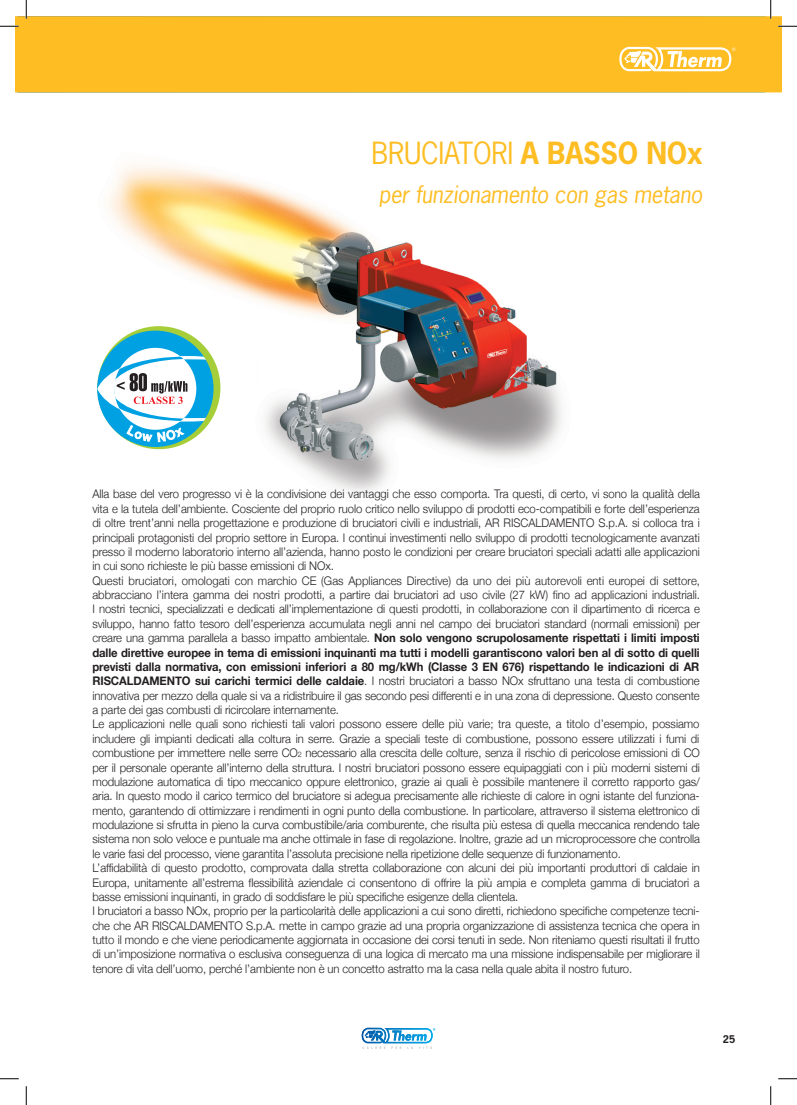
<style>
.page{position:relative;width:797px;height:1105px;background:#fff}
.page>*{position:absolute;margin:0;border:0;box-sizing:border-box;transform-origin:0 0}
.scritta_serie_RU{font:28.75px "News Gothic Std";letter-spacing:-.01em;color:#fdbd23}
.scritta_serie_RU-2{font:italic 22.5px "News Gothic Std";letter-spacing:-.01em;color:#fdbd23}
.note_grafico{font:300 11.88px/14.4px "Helvetica Neue";letter-spacing:-.01em;color:#231f20;text-align:justify;scale:.95 1}
.t1{font:700 10px "News Gothic Std";color:#231f20}
.s1{font-weight:700}
.s2{font-size:7.5px}
</style>
<div class="page">
<img style="left:108px;top:165px;width:454px;height:328px">
<svg style="left:362px;top:1028px;width:73px;height:21px"></svg>
<div style="left:16px;top:16px;width:765px;height:76px;background:#fdbd23"></div>
<svg style="left:619px;top:47px;width:116px;height:24px"></svg>
<svg style="left:97px;top:326px;width:123px;height:123px"></svg>
<div style="left:97px;top:331px;width:116px;height:116px;background:#00a1e3;border-radius:50%"></div>
<svg style="left:97px;top:351px;width:109px;height:98px"></svg>
<svg style="left:0;top:25px;width:19px;height:2px"></svg>
<svg style="left:778px;top:25px;width:19px;height:2px"></svg>
<svg style="left:0;top:1078px;width:19px;height:1px"></svg>
<svg style="left:778px;top:1078px;width:19px;height:1px"></svg>
<svg style="left:25px;top:0;width:2px;height:19px"></svg>
<svg style="left:25px;top:1086px;width:2px;height:19px"></svg>
<svg style="left:770px;top:0;width:1px;height:19px"></svg>
<svg style="left:770px;top:1086px;width:1px;height:19px"></svg>
<p class="scritta_serie_RU" style="left:371px;top:135px;width:332px">BRUCIATORI <span class="s1">A BASSO NOx</span></p>
<p class="scritta_serie_RU-2" style="left:379px;top:180px;width:325px">per funzionamento con gas metano</p>
<p class="note_grafico" style="left:92px;top:486px;width:641px">Alla base del vero progresso vi è la condivisione dei vantaggi che esso comporta. Tra questi, di certo, vi sono la qualità della vita e la tutela dell’ambiente. Cosciente del proprio ruolo critico nello sviluppo di prodotti eco-compatibili e forte dell’esperienza di oltre trent’anni nella progettazione e produzione di bruciatori civili e industriali, AR RISCALDAMENTO S.p.A. si colloca tra i principali protagonisti del proprio settore in Europa. I continui investimenti nello sviluppo di prodotti tecnologicamente avanzati presso il moderno laboratorio interno all’azienda, hanno posto le condizioni per creare bruciatori speciali adatti alle applicazioni in cui sono richieste le più basse emissioni di NOx.</p>
<p class="note_grafico" style="left:92px;top:572px;width:641px">Questi bruciatori, omologati con marchio CE (Gas Appliances Directive) da uno dei più autorevoli enti europei di settore, abbracciano l’intera gamma dei nostri prodotti, a partire dai bruciatori ad uso civile (27 kW) fino ad applicazioni industriali.<br>I nostri tecnici, specializzati e dedicati all’implementazione di questi prodotti, in collaborazione con il dipartimento di ricerca e sviluppo, hanno fatto tesoro dell’esperienza accumulata negli anni nel campo dei bruciatori standard (normali emissioni) per creare una gamma parallela a basso impatto ambientale. <span class="s1">Non solo vengono scrupolosamente rispettati i limiti imposti dalle direttive europee in tema di emissioni inquinanti ma tutti i modelli garantiscono valori ben al di sotto di quelli previsti dalla normativa, con emissioni inferiori a 80 mg/kWh (Classe 3 EN 676) rispettando le indicazioni di AR RISCALDAMENTO sui carichi termici delle caldaie</span>. I nostri bruciatori a basso NOx sfruttano una testa di combustione innovativa per mezzo della quale si va a ridistribuire il gas secondo pesi differenti e in una zona di depressione. Questo consente a parte dei gas combusti di ricircolare internamente.</p>
<p class="note_grafico" style="left:92px;top:716px;width:641px">Le applicazioni nelle quali sono richiesti tali valori possono essere delle più varie; tra queste, a titolo d’esempio, possiamo includere gli impianti dedicati alla coltura in serre. Grazie a speciali teste di combustione, possono essere utilizzati i fumi di combustione per immettere nelle serre CO<span class="s2">2</span> necessario alla crescita delle colture, senza il rischio di pericolose emissioni di CO per il personale operante all’interno della struttura. I nostri bruciatori possono essere equipaggiati con i più moderni sistemi di modulazione automatica di tipo meccanico oppure elettronico, grazie ai quali è possibile mantenere il corretto rapporto gas/ aria. In questo modo il carico termico del bruciatore si adegua precisamente alle richieste di calore in ogni istante del funziona&shy;mento, garantendo di ottimizzare i rendimenti in ogni punto della combustione. In particolare, attraverso il sistema elettronico di modulazione si sfrutta in pieno la curva combustibile/aria comburente, che risulta più estesa di quella meccanica rendendo tale sistema non solo veloce e puntuale ma anche ottimale in fase di regolazione. Inoltre, grazie ad un microprocessore che controlla le varie fasi del processo, viene garantita l’assoluta precisione nella ripetizione delle sequenze di funzionamento.</p>
<p class="note_grafico" style="left:92px;top:860px;width:640px">L’affidabilità di questo prodotto, comprovata dalla stretta collaborazione con alcuni dei più importanti produttori di caldaie in Europa, unitamente all’estrema flessibilità aziendale ci consentono di offrire la più ampia e completa gamma di bruciatori a basse emissioni inquinanti, in grado di soddisfare le più specifiche esigenze della clientela.</p>
<p class="note_grafico" style="left:92px;top:903px;width:641px">I bruciatori a basso NOx, proprio per la particolarità delle applicazioni a cui sono diretti, richiedono specifiche competenze tecni&shy;che che AR RISCALDAMENTO S.p.A. mette in campo grazie ad una propria organizzazione di assistenza tecnica che opera in tutto il mondo e che viene periodicamente aggiornata in occasione dei corsi tenuti in sede. Non riteniamo questi risultati il frutto di un’imposizione normativa o esclusiva conseguenza di una logica di mercato ma una missione indispensabile per migliorare il tenore di vita dell’uomo, perché l’ambiente non è un concetto astratto ma la casa nella quale abita il nostro futuro.</p>
<p class="t1" style="left:722px;top:1033px;width:14px">25</p>
</div>
